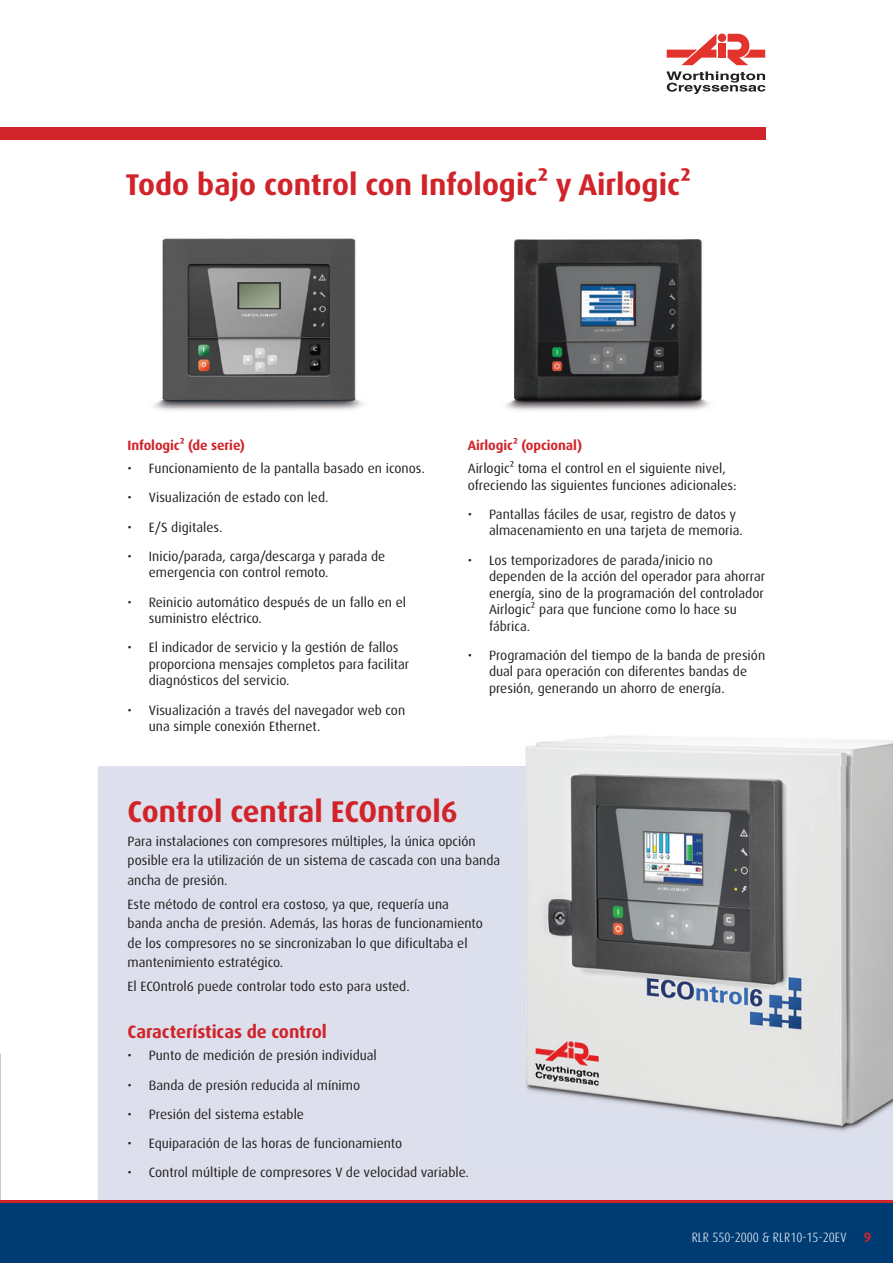
<style>
.page{position:relative;width:893px;height:1263px;background:#fff}
.page>*{position:absolute;margin:0;border:0;box-sizing:border-box;transform-origin:0 0}
.t1{font:700 30px "Dax Pro";color:#d1232a}
.t2{font:700 18px "Dax Pro";letter-spacing:-.005em;color:#d1232a}
.t3{font:13.5px/16.5px "Dax Pro";color:#231f20}
.t4{font:700 13.5px "Dax Pro";letter-spacing:-.005em;color:#d1232a}
.t5{font:300 condensed 13.5px "Dax Pro";color:#fff}
</style>
<div class="page">
<div style="left:98px;top:766px;width:795px;height:434px;background:#dde0ec"></div>
<div style="left:0;top:128px;width:765px;height:12px;background:#d1232a"></div>
<svg style="left:666px;top:71px;width:99px;height:23px"></svg>
<svg style="left:667px;top:34px;width:49px;height:31px"></svg>
<div style="left:718px;top:43px;width:8px;height:15px;background:#e2342c"></div>
<svg style="left:728px;top:34px;width:37px;height:31px"></svg>
<div style="left:718px;top:34px;width:8px;height:8px;background:#e2342c;border-radius:50%"></div>
<div style="left:0;top:1202px;width:893px;height:61px;background:#003c74"></div>
<hr style="left:0;top:1200px;width:893px;height:3px;background:#d1232a">
<img style="left:506px;top:240px;width:204px;height:171px">
<img style="left:154px;top:238px;width:209px;height:173px">
<img style="left:464px;top:735px;width:429px;height:432px">
<h1 class="t1" style="left:126px;top:165px;width:567px">Todo bajo control con Infologic² y Airlogic²</h1>
<p class="t4" style="left:128px;top:437px;width:119px">Infologic² (de serie)</p>
<p class="t3" style="left:128px;top:460px;width:299px">• Funcionamiento de la pantalla basado en iconos.</p>
<p class="t3" style="left:128px;top:489px;width:202px">• Visualización de estado con led.</p>
<p class="t3" style="left:128px;top:519px;width:97px">• E/S digitales.</p>
<p class="t3" style="left:149px;top:548px;width:238px;text-indent:-21px">• Inicio/parada, carga/descarga y parada de emergencia con control remoto.</p>
<p class="t3" style="left:149px;top:594px;width:259px;text-indent:-21px">• Reinicio automático después de un fallo en el suministro eléctrico.</p>
<p class="t3" style="left:149px;top:640px;width:262px;text-indent:-21px">• El indicador de servicio y la gestión de fallos proporciona mensajes completos para facilitar diagnósticos del servicio.</p>
<p class="t3" style="left:149px;top:702px;width:258px;text-indent:-21px">• Visualización a través del navegador web con una simple conexión Ethernet.</p>
<p class="t4" style="left:468px;top:437px;width:116px">Airlogic² (opcional)</p>
<p class="t3" style="left:468px;top:460px;width:270px">Airlogic² toma el control en el siguiente nivel, ofreciendo las siguientes funciones adicionales:</p>
<p class="t3" style="left:489px;top:506px;width:255px;text-indent:-21px">• Pantallas fáciles de usar, registro de datos y almacenamiento en una tarjeta de memoria.</p>
<p class="t3" style="left:489px;top:552px;width:278px;text-indent:-21px">• Los temporizadores de parada/inicio no dependen de la acción del operador para ahorrar energía, sino de la programación del controlador Airlogic² para que funcione como lo hace su fábrica.</p>
<p class="t3" style="left:489px;top:647px;width:278px;text-indent:-21px">• Programación del tiempo de la banda de presión dual para operación con diferentes bandas de presión, generando un ahorro de energía.</p>
<h1 class="t1" style="left:128px;top:792px;width:332px">Control central ECOntrol6</h1>
<p class="t3" style="left:128px;top:831px;width:374px;line-height:19.5px">Para instalaciones con compresores múltiples, la única opción posible era la utilización de un sistema de cascada con una banda ancha de presión.</p>
<p class="t3" style="left:128px;top:894px;width:357px;line-height:19.5px">Este método de control era costoso, ya que, requería una banda ancha de presión. Además, las horas de funcionamiento de los compresores no se sincronizaban lo que dificultaba el mantenimiento estratégico.</p>
<p class="t3" style="left:128px;top:978px;width:284px">El ECOntrol6 puede controlar todo esto para usted.</p>
<h2 class="t2" style="left:128px;top:1020px;width:201px">Características de control</h2>
<p class="t3" style="left:128px;top:1047px;width:251px">• Punto de medición de presión individual</p>
<p class="t3" style="left:128px;top:1077px;width:234px">• Banda de presión reducida al mínimo</p>
<p class="t3" style="left:128px;top:1106px;width:178px">• Presión del sistema estable</p>
<p class="t3" style="left:128px;top:1135px;width:276px">• Equiparación de las horas de funcionamiento</p>
<p class="t3" style="left:128px;top:1164px;width:343px">• Control múltiple de compresores V de velocidad variable.</p>
<p class="t5" style="left:692px;top:1228px;width:156px">RLR 550-2000 &amp; RLR10-15-20EV</p>
<p class="t4" style="left:864px;top:1228px;width:9px">9</p>
</div>
